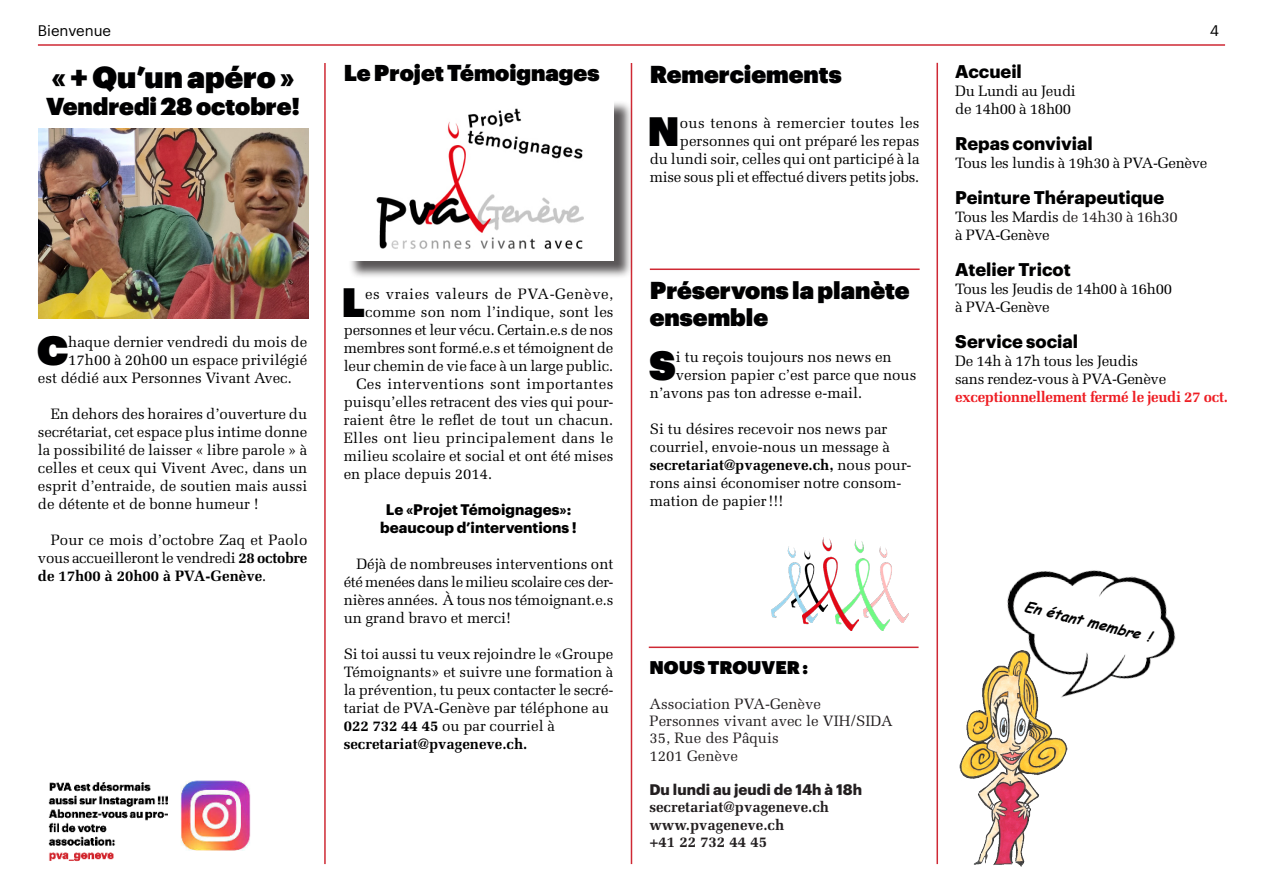
<style>
.page{position:relative;width:1263px;height:893px;background:#fff}
.page>*{position:absolute;margin:0;border:0;box-sizing:border-box;transform-origin:0 0}
.texte_lettrine{font:40.2px "Graphik Super";color:#000001}
.texte_non_justifié_l{font:40.2px "Graphik Super";color:#000001}
.petits_titres{font:30px "Graphik Super";color:#000001}
.petits_titres-2{font:24px/27px "Graphik Super";color:#000001}
.petits_titres-3{font:22.5px "Graphik Super";color:#000001}
.mini_titres{font:700 18px "Graphik";color:#000001}
.petits_titres-4{font:18px "Graphik Super";color:#000001}
.petits_titres-5{font:700 18px "Graphik";color:#000001}
.texte{font:15px/18px "Melior LT Pro";color:#000001;text-align:justify}
.texte_lettrine-2{font:15px/18px "Melior LT Pro";color:#000001;text-align:right}
.texte_sans_retrait_n{font:15px "Melior LT Pro";letter-spacing:-.02em;color:#000001}
.texte_sans_retrait_j{font:15px/18px "Melior LT Pro";color:#000001;text-align:justify}
.texte_sans_retrait_n-2{font:15px/18px "Melior LT Pro";color:#000001}
.texte_non_justifié_l-2{font:15px "Melior LT Pro";color:#000001}
.t1{font:15px "Melior LT Pro";color:#231f20}
.t2{font:700 15px "Melior LT Pro";color:#231f20}
.date_et_heures___sig{font:700 15px "Graphik";color:#000001}
.texte_sans_retrait_n-3{font:700 15px "Melior LT Pro";letter-spacing:-.02em;color:#ee1d23}
.texte_sans_retrait_j-2{font:700 15px "Melior LT Pro";color:#000001}
.t3{font:700 15px "Graphik";color:#231f20}
.rubrique{font:15px "Graphik";color:#000}
.petits_titres-6{font:italic 700 14.4px "Comic Sans MS";color:#000001}
.s1{font-weight:700}
.s2{color:#231f20}
</style>
<div class="page">
<hr style="left:38px;top:44px;width:1187px;height:2px;background:#cf2934">
<hr style="left:631px;top:63px;width:1px;height:801px;background:#cf2934">
<hr style="left:936px;top:63px;width:2px;height:801px;background:#cf2934">
<hr style="left:649px;top:647px;width:269px;height:1px;background:#cf2934">
<img style="left:1007px;top:570px;width:169px;height:126px">
<img style="left:959px;top:648px;width:109px;height:219px">
<img style="left:772px;top:547px;width:30px;height:71px">
<img style="left:890px;top:564px;width:19px;height:58px">
<img style="left:858px;top:541px;width:32px;height:89px">
<img style="left:802px;top:537px;width:56px;height:94px">
<hr style="left:650px;top:269px;width:270px;height:1px;background:#cf2934">
<img style="left:38px;top:129px;width:270px;height:190px">
<img style="left:48px;top:780px;width:203px;height:82px">
<hr style="left:324px;top:63px;width:2px;height:801px;background:#cf2934">
<div style="left:348px;top:101px;width:285px;height:178px;background:#231f20;opacity:.75"></div>
<img style="left:348px;top:101px;width:266px;height:159px">
<p class="rubrique" style="left:38px;top:19px;width:75px">Bienvenue</p>
<p class="rubrique" style="left:1210px;top:19px;width:11px">4</p>
<p class="petits_titres" style="left:52px;top:53px;width:244px">« + Qu’un apéro »</p>
<p class="petits_titres-2" style="left:46px;top:90px;width:255px">Vendredi 28 octobre!</p>
<p class="texte_lettrine" style="left:37px;top:319px;width:33px">C</p>
<p class="texte_lettrine-2" style="left:68px;top:333px;width:241px">haque dernier vendredi du mois de</p>
<p class="texte_lettrine-2" style="left:68px;top:351px;width:241px">17h00 à 20h00 un espace privilégié</p>
<p class="texte_lettrine-2" style="left:38px;top:369px;width:255px">est dédié aux Personnes Vivant Avec.</p>
<p class="texte" style="left:38px;top:405px;width:271px;text-indent:13px">En dehors des horaires d’ouverture du secrétariat, cet espace plus intime donne la possibilité de laisser « libre parole » à celles et ceux qui Vivent Avec, dans un esprit d’entraide, de soutien mais aussi de détente et de bonne humeur !</p>
<p class="texte" style="left:38px;top:531px;width:271px;text-indent:13px">Pour ce mois d’octobre Zaq et Paolo vous accueilleront le vendredi <span class="s1">28 octobre de 17h00 à 20h00 à PVA-Genève</span>.</p>
<p class="petits_titres-3" style="left:344px;top:56px;width:257px">Le Projet Témoignages</p>
<p class="texte_lettrine-2" style="left:344px;top:285px;width:271px">es vraies valeurs de PVA-Genève, comme son nom l’indique, sont les personnes et leur vécu. Certain.e.s de nos membres sont formé.e.s et témoignent de leur chemin de vie face à un large public.</p>
<p class="texte" style="left:344px;top:375px;width:271px;text-indent:13px">Ces interventions sont importantes puisqu’elles retracent des vies qui pour&shy;raient être le reflet de tout un chacun.<br>Elles ont lieu principalement dans le milieu scolaire et social et ont été mises en place depuis 2014.</p>
<p class="date_et_heures___sig" style="left:386px;top:498px;width:187px">Le «Projet Témoignages»:</p>
<p class="date_et_heures___sig" style="left:380px;top:516px;width:198px">beaucoup d’interventions !</p>
<p class="texte" style="left:344px;top:555px;width:271px;text-indent:13px">Déjà de nombreuses interventions ont été menées dans le milieu scolaire ces der&shy;nières années. À tous nos témoignant.e.s un grand bravo et merci!</p>
<p class="texte_sans_retrait_j" style="left:344px;top:645px;width:271px">Si toi aussi tu veux rejoindre le «Groupe Témoignants» et suivre une formation à la prévention, tu peux contacter le secré&shy;tariat de PVA-Genève par téléphone au</p>
<p class="texte_sans_retrait_j" style="left:344px;top:717px;width:213px"><span class="s1">022 732 44 45</span> ou par courriel à</p>
<p class="texte_sans_retrait_j-2" style="left:344px;top:735px;width:185px">secretariat@pvageneve.ch.</p>
<p class="texte_lettrine" style="left:341px;top:271px;width:25px">L</p>
<p class="petits_titres-2" style="left:650px;top:58px;width:193px">Remerciements</p>
<p class="texte_lettrine" style="left:647px;top:99px;width:34px">N</p>
<p class="texte_lettrine-2" style="left:650px;top:113px;width:271px">ous tenons à remercier toutes les personnes qui ont préparé les repas<br>du lundi soir, celles qui ont participé à la mise sous pli et effectué divers petits jobs.</p>
<p class="petits_titres-2" style="left:650px;top:274px;width:261px">Préservons la planète ensemble</p>
<p class="texte_non_justifié_l" style="left:649px;top:334px;width:28px">S</p>
<p class="texte_non_justifié_l-2" style="left:676px;top:348px;width:217px">i tu reçois toujours nos news en</p>
<p class="texte_non_justifié_l-2" style="left:676px;top:366px;width:242px">version papier c’est parce que nous</p>
<p class="texte_non_justifié_l-2" style="left:650px;top:384px;width:214px">n’avons pas ton adresse e-mail.</p>
<p class="texte_sans_retrait_n-2" style="left:650px;top:420px;width:263px">Si tu désires recevoir nos news par courriel, envoie-nous un message à <span class="s1">secretariat@pvageneve.ch,</span> nous pour&shy;rons ainsi économiser notre consom&shy;mation de papier!!!</p>
<p class="petits_titres-5" style="left:955px;top:57px;width:68px">Accueil</p>
<p class="texte_sans_retrait_n" style="left:955px;top:81px;width:122px">Du Lundi au Jeudi</p>
<p class="texte_sans_retrait_n" style="left:955px;top:99px;width:117px">de 14h00 à 18h00</p>
<p class="mini_titres" style="left:955px;top:129px;width:139px">Repas convivial</p>
<p class="texte_sans_retrait_n" style="left:955px;top:153px;width:253px">Tous les lundis à 19h30 à PVA-Genève</p>
<p class="mini_titres" style="left:955px;top:183px;width:210px">Peinture Thérapeutique</p>
<p class="texte_sans_retrait_n" style="left:955px;top:207px;width:224px">Tous les Mardis <span class="s2">de 14h30 à 16h30</span></p>
<p class="texte_sans_retrait_n" style="left:955px;top:225px;width:96px">à PVA-Genève</p>
<p class="mini_titres" style="left:955px;top:255px;width:117px">Atelier Tricot</p>
<p class="texte_sans_retrait_n" style="left:955px;top:279px;width:218px">Tous les Jeudis de 14h00 à 16h00</p>
<p class="texte_sans_retrait_n" style="left:955px;top:297px;width:96px">à PVA-Genève</p>
<p class="mini_titres" style="left:955px;top:327px;width:124px">Service social</p>
<p class="texte_sans_retrait_n" style="left:955px;top:351px;width:184px">De 14h à 17h tous les Jeudis</p>
<p class="texte_sans_retrait_n" style="left:955px;top:369px;width:212px">sans rendez-vous à PVA-Genève</p>
<p class="texte_sans_retrait_n-3" style="left:955px;top:387px;width:274px">exceptionnellement fermé le jeudi 27 oct.</p>
<p class="petits_titres-4" style="left:649px;top:654px;width:160px">NOUS TROUVER :</p>
<p class="t1" style="left:649px;top:694px;width:173px">Association PVA-Genève</p>
<p class="t1" style="left:649px;top:712px;width:245px">Personnes vivant avec le VIH/SIDA</p>
<p class="t1" style="left:649px;top:729px;width:131px">35, Rue des Pâquis</p>
<p class="t1" style="left:649px;top:746px;width:90px">1201 Genève</p>
<p class="t3" style="left:649px;top:778px;width:214px">Du lundi au jeudi de 14h à 18h</p>
<p class="t2" style="left:649px;top:798px;width:181px">secretariat@pvageneve.ch</p>
<p class="t2" style="left:649px;top:815px;width:136px">www.pvageneve.ch</p>
<p class="t2" style="left:649px;top:832px;width:119px">+41 22 732 44 45</p>
<p class="petits_titres-6" style="left:1027px;top:595px;width:131px;rotate:14deg">En étant membre !</p>
</div>
